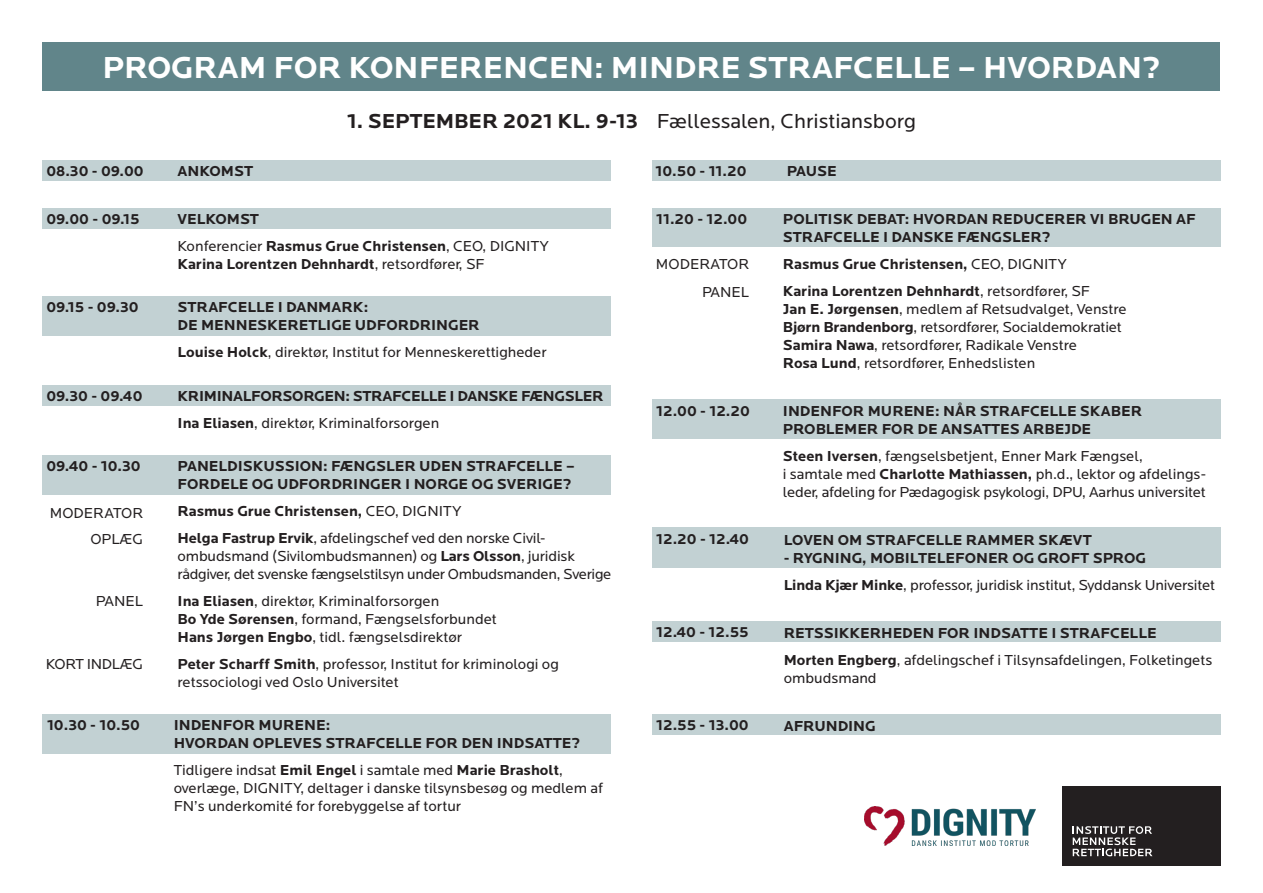
<style>
.page{position:relative;width:1263px;height:893px;background:#fff}
.page>*{position:absolute;margin:0;border:0;box-sizing:border-box;transform-origin:0 0}
.t1{font:700 31.5px "Locator";color:#fff}
.t2{font:21px "Locator";color:#231f20}
.t3{font:15px/18px "Locator";color:#231f20}
.t4{font:700 15px/18px "Locator";color:#231f20}
.t5{font:700 15px "Locator";letter-spacing:-.02em;color:#231f20}
.t6{font:15px "Locator";letter-spacing:-.02em;color:#231f20}
.s1{font-weight:700}
.s2{font-weight:400}
</style>
<div class="page">
<div style="left:43px;top:160px;width:568px;height:21px;background:#c2d1d3"></div>
<div style="left:43px;top:208px;width:568px;height:21px;background:#c2d1d3"></div>
<div style="left:43px;top:296px;width:568px;height:40px;background:#c2d1d3"></div>
<div style="left:43px;top:385px;width:568px;height:20px;background:#c2d1d3"></div>
<div style="left:652px;top:399px;width:568px;height:40px;background:#c2d1d3"></div>
<div style="left:652px;top:160px;width:568px;height:21px;background:#c2d1d3"></div>
<div style="left:43px;top:455px;width:568px;height:40px;background:#c2d1d3"></div>
<div style="left:652px;top:714px;width:568px;height:21px;background:#c2d1d3"></div>
<div style="left:1062px;top:787px;width:158px;height:79px;background:#231f20"></div>
<svg style="left:1073px;top:826px;width:79px;height:30px"></svg>
<div style="left:43px;top:43px;width:1177px;height:48px;background:#61858a"></div>
<div style="left:43px;top:714px;width:568px;height:40px;background:#c2d1d3"></div>
<div style="left:652px;top:621px;width:568px;height:21px;background:#c2d1d3"></div>
<div style="left:652px;top:208px;width:568px;height:39px;background:#c2d1d3"></div>
<div style="left:652px;top:528px;width:568px;height:40px;background:#c2d1d3"></div>
<img style="left:864px;top:807px;width:172px;height:39px">
<p class="t1" style="left:102px;top:50px;width:1059px">PROGRAM FOR KONFERENCEN: MINDRE STRAFCELLE – HVORDAN?</p>
<p class="t2" style="left:347px;top:109px;width:570px"><span class="s1">1. SEPTEMBER 2021 KL. 9-13</span> Fællessalen, Christiansborg</p>
<p class="t4" style="left:46px;top:163px;width:99px">08.30 - 09.00</p>
<p class="t4" style="left:178px;top:163px;width:77px">ANKOMST</p>
<p class="t4" style="left:46px;top:211px;width:95px">09.00 - 09.15</p>
<p class="t4" style="left:178px;top:211px;width:83px">VELKOMST</p>
<p class="t3" style="left:178px;top:238px;width:373px">Konferencier <span class="s1">Rasmus Grue Christensen</span>, CEO, DIGNITY</p>
<p class="t4" style="left:178px;top:256px;width:309px">Karina Lorentzen Dehnhardt<span class="s2">, retsordfører, SF</span></p>
<p class="t4" style="left:46px;top:299px;width:94px">09.15 - 09.30</p>
<p class="t4" style="left:178px;top:299px;width:304px">STRAFCELLE I DANMARK:<br>DE MENNESKERETLIGE UDFORDRINGER</p>
<p class="t3" style="left:178px;top:344px;width:370px"><span class="s1">Louise Holck</span>, direktør, Institut for Menneskerettigheder</p>
<p class="t4" style="left:46px;top:387px;width:98px">09.30 - 09.40</p>
<p class="t5" style="left:178px;top:387px;width:427px">KRIMINALFORSORGEN: STRAFCELLE I DANSKE FÆNGSLER</p>
<p class="t3" style="left:178px;top:414px;width:263px"><span class="s1">Ina Eliasen</span>, direktør, Kriminalforsorgen</p>
<p class="t4" style="left:46px;top:457px;width:96px">09.40 - 10.30</p>
<p class="t3" style="left:50px;top:504px;width:95px">MODERATOR</p>
<p class="t3" style="left:90px;top:530px;width:54px">OPLÆG</p>
<p class="t3" style="left:96px;top:593px;width:49px">PANEL</p>
<p class="t6" style="left:46px;top:656px;width:99px">KORT INDLÆG</p>
<p class="t4" style="left:178px;top:457px;width:399px">PANELDISKUSSION: FÆNGSLER UDEN STRAFCELLE –</p>
<p class="t4" style="left:178px;top:475px;width:396px">FORDELE OG UDFORDRINGER I NORGE OG SVERIGE?</p>
<p class="t4" style="left:178px;top:502px;width:285px">Rasmus Grue Christensen, <span class="s2">CEO, DIGNITY</span></p>
<p class="t3" style="left:178px;top:529px;width:435px"><span class="s1">Helga Fastrup Ervik</span>, afdelingschef ved den norske Civil&shy;ombudsmand (Sivilombudsmannen) og <span class="s1">Lars Olsson</span>, juridisk rådgiver, det svenske fængselstilsyn under Ombudsmanden, Sverige</p>
<p class="t3" style="left:178px;top:592px;width:263px"><span class="s1">Ina Eliasen</span>, direktør, Kriminalforsorgen</p>
<p class="t3" style="left:178px;top:610px;width:321px"><span class="s1">Bo Yde Sørensen</span>, formand, Fængselsforbundet</p>
<p class="t3" style="left:178px;top:628px;width:286px"><span class="s1">Hans Jørgen Engbo</span>, tidl. fængselsdirektør</p>
<p class="t3" style="left:178px;top:655px;width:383px"><span class="s1">Peter Scharff Smith</span>, professor, Institut for kriminologi og retssociologi ved Oslo Universitet</p>
<p class="t4" style="left:47px;top:716px;width:95px">10.30 - 10.50</p>
<p class="t4" style="left:174px;top:716px;width:408px">INDENFOR MURENE:<br>HVORDAN OPLEVES STRAFCELLE FOR DEN INDSATTE?</p>
<p class="t3" style="left:174px;top:762px;width:391px">Tidligere indsat <span class="s1">Emil Engel</span> i samtale med <span class="s1">Marie Brasholt</span>,</p>
<p class="t3" style="left:174px;top:780px;width:431px">overlæge, DIGNITY, deltager i danske tilsynsbesøg og medlem af<br>FN’s underkomité for forebyggelse af tortur</p>
<p class="t4" style="left:655px;top:163px;width:93px">10.50 - 11.20</p>
<p class="t4" style="left:787px;top:163px;width:51px">PAUSE</p>
<p class="t4" style="left:656px;top:211px;width:93px">11.20 - 12.00</p>
<p class="t4" style="left:783px;top:211px;width:414px">POLITISK DEBAT: HVORDAN REDUCERER VI BRUGEN AF</p>
<p class="t4" style="left:783px;top:229px;width:269px">STRAFCELLE I DANSKE FÆNGSLER?</p>
<p class="t4" style="left:783px;top:256px;width:285px">Rasmus Grue Christensen, <span class="s2">CEO, DIGNITY</span></p>
<p class="t4" style="left:783px;top:283px;width:309px">Karina Lorentzen Dehnhardt<span class="s2">, retsordfører, SF</span></p>
<p class="t3" style="left:783px;top:301px;width:345px"><span class="s1">Jan E. Jørgensen</span>, medlem af Retsudvalget, Venstre</p>
<p class="t3" style="left:783px;top:319px;width:340px"><span class="s1">Bjørn Brandenborg</span>, retsordfører, Socialdemokratiet</p>
<p class="t3" style="left:783px;top:337px;width:295px"><span class="s1">Samira Nawa</span>, retsordfører, Radikale Venstre</p>
<p class="t3" style="left:783px;top:355px;width:254px"><span class="s1">Rosa Lund</span>, retsordfører, Enhedslisten</p>
<p class="t3" style="left:656px;top:255px;width:95px">MODERATOR</p>
<p class="t3" style="left:702px;top:284px;width:49px">PANEL</p>
<p class="t4" style="left:656px;top:402px;width:95px">12.00 - 12.20</p>
<p class="t4" style="left:783px;top:402px;width:361px">INDENFOR MURENE: NÅR STRAFCELLE SKABER<br>PROBLEMER FOR DE ANSATTES ARBEJDE</p>
<p class="t3" style="left:783px;top:447px;width:361px"><span class="s1">Steen Iversen</span>, fængselsbetjent, Enner Mark Fængsel,</p>
<p class="t3" style="left:783px;top:465px;width:425px">i samtale med <span class="s1">Charlotte Mathiassen,</span> ph.d., lektor og afdelings&shy;leder, afdeling for Pædagogisk psykologi, DPU, Aarhus universitet</p>
<p class="t4" style="left:656px;top:530px;width:94px">12.20 - 12.40</p>
<p class="t4" style="left:784px;top:531px;width:310px">LOVEN OM STRAFCELLE RAMMER SKÆVT</p>
<p class="t4" style="left:784px;top:549px;width:364px">- RYGNING, MOBILTELEFONER OG GROFT SPROG</p>
<p class="t3" style="left:784px;top:576px;width:433px"><span class="s1">Linda Kjær Minke</span>, professor, juridisk institut, Syddansk Universitet</p>
<p class="t4" style="left:656px;top:623px;width:94px">12.40 - 12.55</p>
<p class="t4" style="left:784px;top:624px;width:374px">RETSSIKKERHEDEN FOR INDSATTE I STRAFCELLE</p>
<p class="t3" style="left:784px;top:651px;width:430px"><span class="s1">Morten Engberg</span>, afdelingschef i Tilsynsafdelingen, Folketingets ombudsmand</p>
<p class="t4" style="left:656px;top:716px;width:94px">12.55 - 13.00</p>
<p class="t4" style="left:784px;top:717px;width:94px">AFRUNDING</p>
</div>
